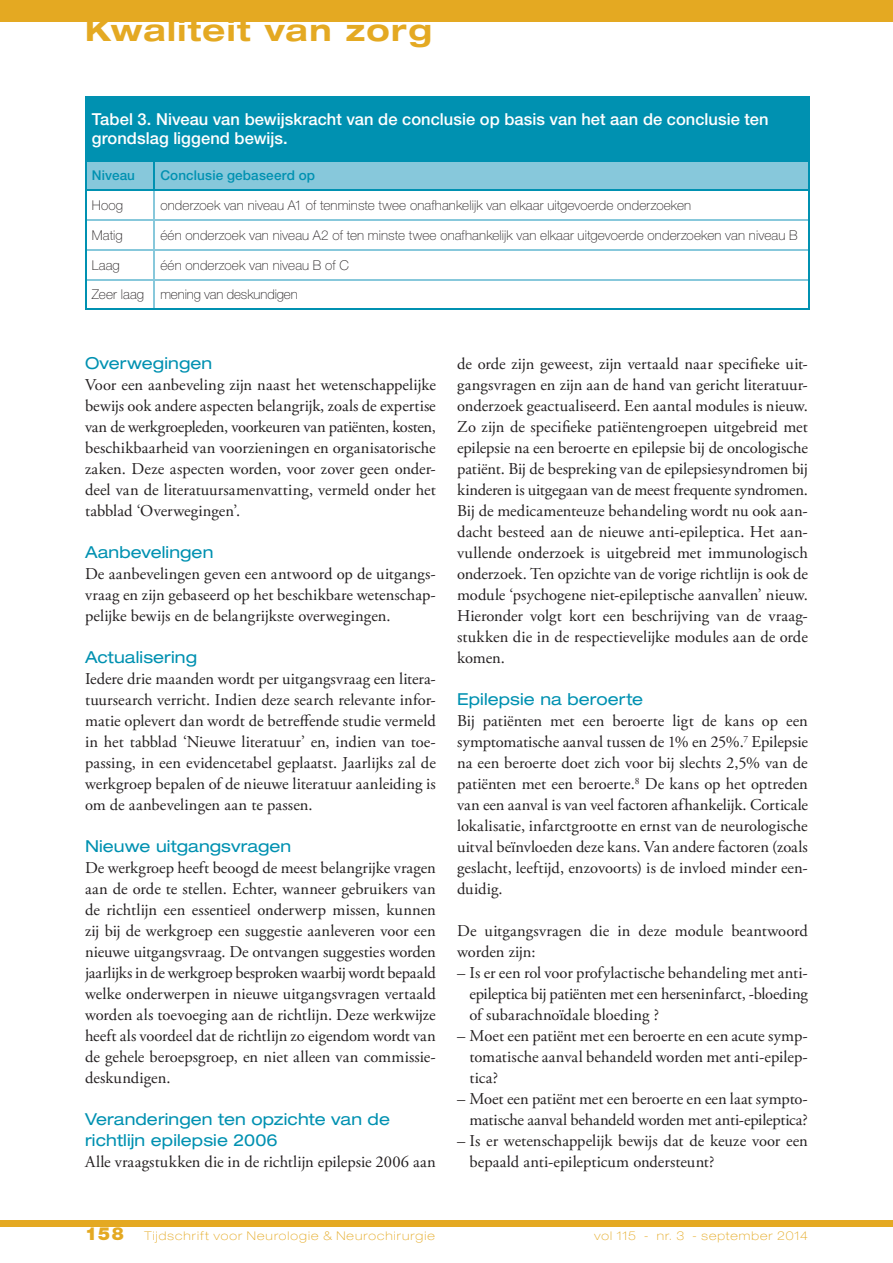
<style>
.page{position:relative;width:893px;height:1263px;background:#fff}
.page>*{position:absolute;margin:0;border:0;box-sizing:border-box;transform-origin:0 0}
.t1{font:700 expanded 30px "Helvetica Neue LT Std";letter-spacing:.05em;color:#e4a922}
.t2{font:16.5px/21px "Adobe Garamond Pro";color:#231f20;text-align:justify}
.t3{font:expanded 16.5px/21px "Helvetica Neue LT Std";letter-spacing:.005em;color:#0091b1}
.t4{font:500 16.5px/19.5px "Helvetica Neue LT Std";letter-spacing:.005em;color:#fff}
.t5{font:100 13.5px "Helvetica Neue LT Std";letter-spacing:.01em;color:#231f20}
.t6{font:500 13.5px "Helvetica Neue LT Std";letter-spacing:.01em;color:#0091b1}
.t7{font:100 expanded 12px "Helvetica Neue LT Std";letter-spacing:.09em;color:#e4a922}
.s1{font-weight:900;font-stretch:normal;font-size:18px}
</style>
<div class="page">
<div style="left:0;top:1220px;width:893px;height:7px;background:#e4a922"></div>
<div style="left:0;top:0;width:893px;height:21px;background:#e4a922"></div>
<div style="left:86px;top:97px;width:723px;height:64px;background:#0091b1"></div>
<hr style="left:85px;top:98px;width:2px;height:62px;background:#0091b1">
<svg style="left:85px;top:96px;width:15px;height:2px"></svg>
<hr style="left:100px;top:96px;width:54px;height:2px;background:#0091b1">
<hr style="left:154px;top:96px;width:655px;height:2px;background:#0091b1">
<svg style="left:85px;top:160px;width:724px;height:150px"></svg>
<h1 class="t1" style="left:85px;top:11px;width:348px">Kwaliteit van zorg</h1>
<p class="t4" style="left:92px;top:109px;width:678px">Tabel 3. Niveau van bewijskracht van de conclusie op basis van het aan de conclusie ten grondslag liggend bewijs.</p>
<p class="t6" style="left:92px;top:167px;width:45px">Niveau</p>
<p class="t6" style="left:160px;top:167px;width:156px">Conclusie gebaseerd op</p>
<p class="t5" style="left:92px;top:197px;width:33px">Hoog</p>
<p class="t5" style="left:160px;top:197px;width:532px">onderzoek van niveau A1 of tenminste twee onafhankelijk van elkaar uitgevoerde onderzoeken</p>
<p class="t5" style="left:92px;top:227px;width:33px">Matig</p>
<p class="t5" style="left:160px;top:227px;width:639px">één onderzoek van niveau A2 of ten minste twee onafhankelijk van elkaar uitgevoerde onderzoeken van niveau B</p>
<p class="t5" style="left:92px;top:257px;width:30px">Laag</p>
<p class="t5" style="left:160px;top:257px;width:190px">één onderzoek van niveau B of C</p>
<p class="t5" style="left:92px;top:287px;width:207px">Zeer laag mening van deskundigen</p>
<p class="t3" style="left:85px;top:352px;width:129px">Overwegingen</p>
<p class="t2" style="left:85px;top:375px;width:352px">Voor een aanbeveling zijn naast het wetenschappelijke bewijs ook andere aspecten belangrijk, zoals de expertise van de werkgroepleden, voorkeuren van patiënten, kosten, beschikbaarheid van voorzieningen en organisatorische zaken. Deze aspecten worden, voor zover geen onder&shy;deel van de literatuursamenvatting, vermeld onder het tabblad ‘Overwegingen’.</p>
<p class="t3" style="left:85px;top:541px;width:130px">Aanbevelingen</p>
<p class="t2" style="left:85px;top:564px;width:352px">De aanbevelingen geven een antwoord op de uitgangs&shy;vraag en zijn gebaseerd op het beschikbare wetenschap&shy;pelijke bewijs en de belangrijkste overwegingen.</p>
<p class="t3" style="left:85px;top:646px;width:113px">Actualisering</p>
<p class="t2" style="left:85px;top:669px;width:352px">Iedere drie maanden wordt per uitgangsvraag een litera&shy;tuursearch verricht. Indien deze search relevante infor&shy;matie oplevert dan wordt de betreffende studie vermeld in het tabblad ‘Nieuwe literatuur’ en, indien van toe&shy;passing, in een evidencetabel geplaatst. Jaarlijks zal de werkgroep bepalen of de nieuwe literatuur aanleiding is om de aanbevelingen aan te passen.</p>
<p class="t3" style="left:85px;top:835px;width:208px">Nieuwe uitgangsvragen</p>
<p class="t2" style="left:85px;top:858px;width:352px">De werkgroep heeft beoogd de meest belangrijke vragen aan de orde te stellen. Echter, wanneer gebruikers van de richtlijn een essentieel onderwerp missen, kunnen zij bij de werkgroep een suggestie aanleveren voor een nieuwe uitgangsvraag. De ontvangen suggesties worden jaarlijks in de werkgroep besproken waarbij wordt bepaald welke onderwerpen in nieuwe uitgangsvragen vertaald worden als toevoeging aan de richtlijn. Deze werkwijze heeft als voordeel dat de richtlijn zo eigendom wordt van de gehele beroepsgroep, en niet alleen van commissie&shy;deskundigen.</p>
<p class="t3" style="left:85px;top:1108px;width:306px">Veranderingen ten opzichte van de richtlijn epilepsie 2006</p>
<p class="t2" style="left:85px;top:1152px;width:352px">Alle vraagstukken die in de richtlijn epilepsie 2006 aan</p>
<p class="t2" style="left:457px;top:354px;width:352px">de orde zijn geweest, zijn vertaald naar specifieke uit&shy;gangsvragen en zijn aan de hand van gericht literatuur&shy;onderzoek geactualiseerd. Een aantal modules is nieuw.<br>Zo zijn de specifieke patiëntengroepen uitgebreid met epilepsie na een beroerte en epilepsie bij de oncologische patiënt. Bij de bespreking van de epilepsiesyndromen bij kinderen is uitgegaan van de meest frequente syndromen.<br>Bij de medicamenteuze behandeling wordt nu ook aan&shy;dacht besteed aan de nieuwe anti-epileptica. Het aan&shy;vullende onderzoek is uitgebreid met immunologisch onderzoek. Ten opzichte van de vorige richtlijn is ook de module ‘psychogene niet-epileptische aanvallen’ nieuw.<br>Hieronder volgt kort een beschrijving van de vraag&shy;stukken die in de respectievelijke modules aan de orde komen.</p>
<p class="t3" style="left:457px;top:689px;width:188px">Epilepsie na beroerte</p>
<p class="t2" style="left:457px;top:711px;width:352px">Bij patiënten met een beroerte ligt de kans op een symptomatische aanval tussen de 1% en 25%.<sup>7</sup> Epilepsie na een beroerte doet zich voor bij slechts 2,5% van de patiënten met een beroerte.<sup>8</sup> De kans op het optreden van een aanval is van veel factoren afhankelijk. Corticale lokalisatie, infarctgrootte en ernst van de neurologische uitval beïnvloeden deze kans. Van andere factoren (zoals geslacht, leeftijd, enzovoorts) is de invloed minder een&shy;duidig.</p>
<p class="t2" style="left:457px;top:921px;width:352px">De uitgangsvragen die in deze module beantwoord worden zijn:</p>
<p class="t2" style="left:469px;top:963px;width:340px;text-indent:-12px">– Is er een rol voor profylactische behandeling met anti&shy;epileptica bij patiënten met een herseninfarct, -bloeding of subarachnoïdale bloeding ?</p>
<p class="t2" style="left:469px;top:1026px;width:340px;text-indent:-12px">– Moet een patiënt met een beroerte en een acute symp&shy;tomatische aanval behandeld worden met anti-epilep&shy;tica?</p>
<p class="t2" style="left:457px;top:1089px;width:352px;text-align:right">– Moet een patiënt met een beroerte en een laat sympto&shy;matische aanval behandeld worden met anti-epileptica?</p>
<p class="t2" style="left:469px;top:1131px;width:340px;text-indent:-12px">– Is er wetenschappelijk bewijs dat de keuze voor een bepaald anti-epilepticum ondersteunt?</p>
<p class="t7" style="left:85px;top:1228px;width:351px"><span class="s1">158</span> Tijdschrift voor Neurologie &amp; Neurochirurgie</p>
<p class="t7" style="left:594px;top:1228px;width:215px">vol 115 - nr. 3 - september 2014</p>
</div>
